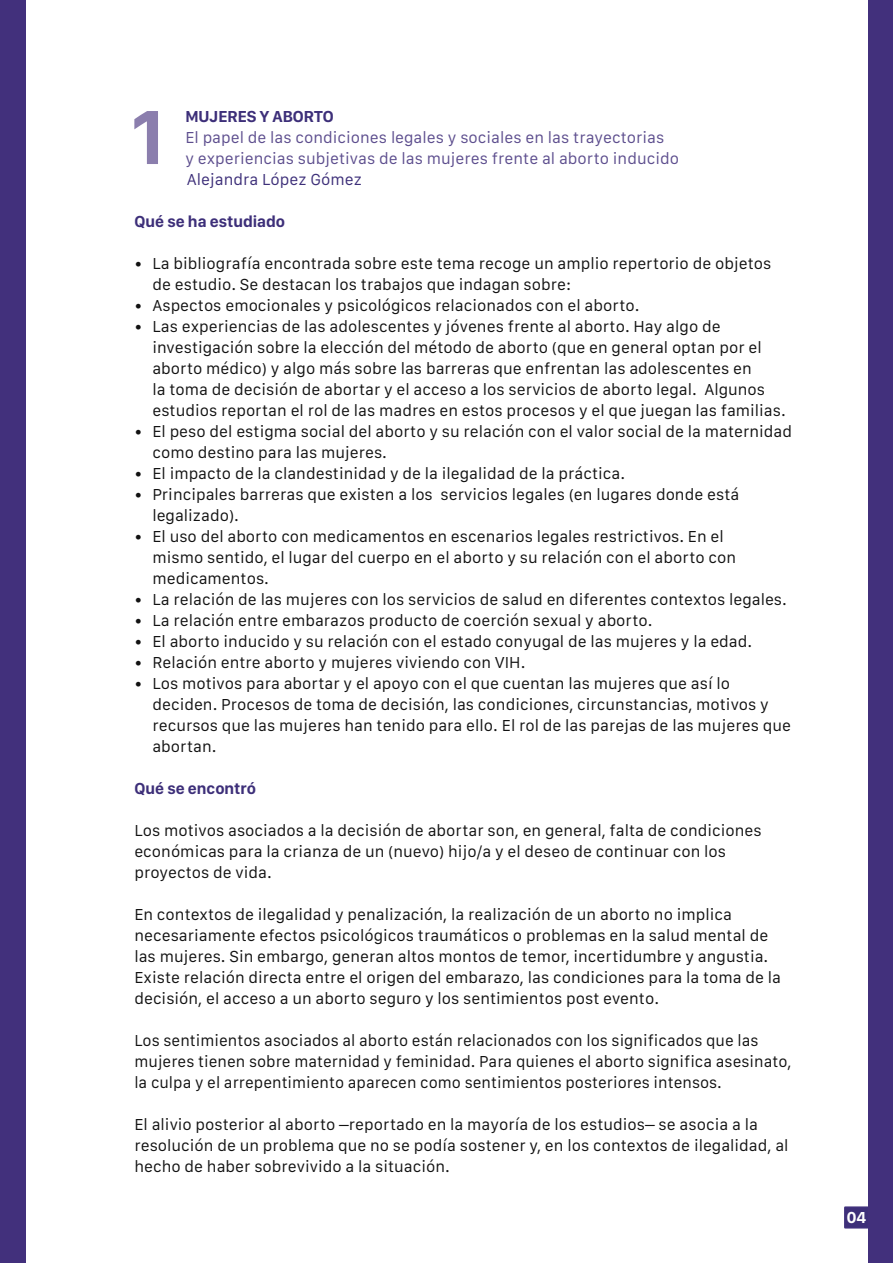
<style>
.page{position:relative;width:893px;height:1263px;background:#fff}
.page>*{position:absolute;margin:0;border:0;box-sizing:border-box;transform-origin:0 0}
.t1{font:700 79.5px "San Francisco Display";color:#8b7ead}
.t2{font:16.5px/21px "San Francisco Text";color:#121212}
.t3{font:16.5px/21px "San Francisco Text";color:#5d4e8e}
.t4{font:700 16.5px "San Francisco Display";color:#3d2f79}
.t5{font:16.5px "San Francisco Text";color:#3d2f79}
.t6{font:700 16.5px "San Francisco Display";color:#fff}
</style>
<div class="page">
<div style="left:845px;top:1207px;width:23px;height:21px;background:#3d2f79"></div>
<div style="left:844px;top:1206px;width:25px;height:22px;border:2px solid #3f307c"></div>
<div style="left:868px;top:0;width:25px;height:1263px;background:#42307c"></div>
<div style="left:0;top:0;width:25px;height:1263px;background:#42307c"></div>
<h1 class="t1" style="left:131px;top:88px;width:34px">1</h1>
<p class="t4" style="left:178px;top:106px;width:12px">MU</p>
<p class="t4" style="left:210px;top:106px;width:19px">JERES</p>
<p class="t4" style="left:260px;top:106px;width:24px">YABORTO</p>
<p class="t3" style="left:185px;top:128px;width:495px">El papel de las condiciones legales y sociales en las trayectorias<br>y experiencias subjetivas de las mujeres frente al aborto inducido</p>
<p class="t5" style="left:187px;top:169px;width:177px">Alejandra López Gómez</p>
<p class="t4" style="left:134px;top:211px;width:152px">Qué se ha estudiado</p>
<p class="t2" style="left:152px;top:254px;width:620px;text-indent:-18px">• La bibliografía encontrada sobre este tema recoge un amplio repertorio de objetos de estudio. Se destacan los trabajos que indagan sobre:</p>
<p class="t2" style="left:134px;top:296px;width:507px">• Aspectos emocionales y psicológicos relacionados con el aborto.</p>
<p class="t2" style="left:152px;top:317px;width:635px;text-indent:-18px">• Las experiencias de las adolescentes y jóvenes frente al aborto. Hay algo de investigación sobre la elección del método de aborto (que en general optan por el aborto médico) y algo más sobre las barreras que enfrentan las adolescentes en<br>la toma de decisión de abortar y el acceso a los servicios de aborto legal. Algunos estudios reportan el rol de las madres en estos procesos y el que juegan las familias.</p>
<p class="t2" style="left:152px;top:422px;width:641px;text-indent:-18px">• El peso del estigma social del aborto y su relación con el valor social de la maternidad como destino para las mujeres.</p>
<p class="t2" style="left:134px;top:464px;width:492px">• El impacto de la clandestinidad y de la ilegalidad de la práctica.</p>
<p class="t2" style="left:152px;top:485px;width:588px;text-indent:-18px">• Principales barreras que existen a los servicios legales (en lugares donde está legalizado).</p>
<p class="t2" style="left:152px;top:527px;width:585px;text-indent:-18px">• El uso del aborto con medicamentos en escenarios legales restrictivos. En el mismo sentido, el lugar del cuerpo en el aborto y su relación con el aborto con medicamentos.</p>
<p class="t2" style="left:134px;top:590px;width:654px">• La relación de las mujeres con los servicios de salud en diferentes contextos legales.</p>
<p class="t2" style="left:134px;top:611px;width:520px">• La relación entre embarazos producto de coerción sexual y aborto.</p>
<p class="t2" style="left:134px;top:632px;width:619px">• El aborto inducido y su relación con el estado conyugal de las mujeres y la edad.</p>
<p class="t2" style="left:134px;top:653px;width:393px">• Relación entre aborto y mujeres viviendo con VI H.</p>
<p class="t2" style="left:152px;top:674px;width:640px;text-indent:-18px">• Los motivos para abortar y el apoyo con el que cuentan las mujeres que así lo deciden. Procesos de toma de decisión, las condiciones, circunstancias, motivos y recursos que las mujeres han tenido para ello. El rol de las parejas de las mujeres que abortan.</p>
<p class="t4" style="left:134px;top:778px;width:123px">Qué se encontró</p>
<p class="t2" style="left:134px;top:821px;width:629px">Los motivos asociados a la decisión de abortar son, en general, falta de condiciones económicas para la crianza de un (nuevo) hijo/a y el deseo de continuar con los proyectos de vida.</p>
<p class="t2" style="left:134px;top:905px;width:648px">En contextos de ilegalidad y penalización, la realización de un aborto no implica necesariamente efectos psicológicos traumáticos o problemas en la salud mental de las mujeres. Sin embargo, generan altos montos de temor, incertidumbre y angustia.<br>Existe relación directa entre el origen del embarazo, las condiciones para la toma de la decisión, el acceso a un aborto seguro y los sentimientos post evento.</p>
<p class="t2" style="left:134px;top:1031px;width:659px">Los sentimientos asociados al aborto están relacionados con los significados que las mujeres tienen sobre maternidad y feminidad. Para quienes el aborto significa asesinato, la culpa y el arrepentimiento aparecen como sentimientos posteriores intensos.</p>
<p class="t2" style="left:134px;top:1115px;width:656px">El alivio posterior al aborto –reportado en la mayoría de los estudios– se asocia a la resolución de un problema que no se podía sostener y, en los contextos de ilegalidad, al hecho de haber sobrevivido a la situación.</p>
<p class="t6" style="left:847px;top:1208px;width:21px">04</p>
</div>
